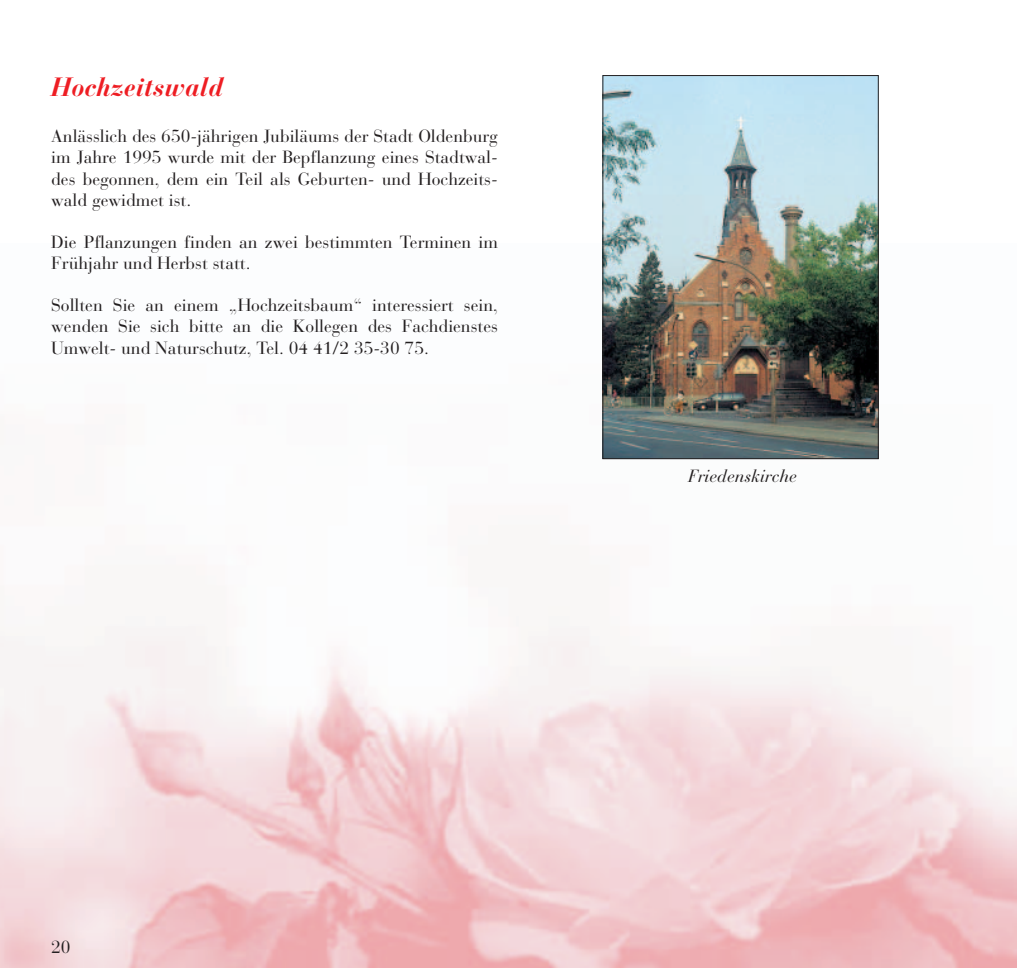
<style>
.page{position:relative;width:1017px;height:968px;background:#fff}
.page>*{position:absolute;margin:0;border:0;box-sizing:border-box;transform-origin:0 0}
.t1{font:italic 700 26.25px "Bauer Bodoni";color:#ee1d23}
.t2{font:17.5px/21.2px "Bauer Bodoni";color:#231f20;text-align:justify}
.t3{font:italic 17.5px "Bauer Bodoni";color:#231f20}
</style>
<div class="page">
<img style="left:604px;top:77px;width:273px;height:380px">
<div style="left:602px;top:75px;width:277px;height:384px;border:1px solid #231f20"></div>
<h1 class="t1" style="left:51px;top:77px;width:174px">Hochzeitswald</h1>
<p class="t2" style="left:51px;top:128px;width:448px">Anlässlich des 650-jährigen Jubiläums der Stadt Oldenburg im Jahre 1995 wurde mit der Bepflanzung eines Stadtwal&shy;des begonnen, dem ein Teil als Geburten- und Hochzeits&shy;wald gewidmet ist.</p>
<p class="t2" style="left:51px;top:233px;width:448px">Die Pflanzungen finden an zwei bestimmten Terminen im<br>Frühjahr und Herbst statt.</p>
<p class="t2" style="left:51px;top:296px;width:448px">Sollten Sie an einem „Hochzeitsbaum“ interessiert sein, wenden Sie sich bitte an die Kollegen des Fachdienstes Umwelt- und Naturschutz, Tel. 04 41/2 35-30 75.</p>
<p class="t2" style="left:51px;top:938px;width:21px">20</p>
<p class="t3" style="left:688px;top:469px;width:110px">Friedenskirche</p>
</div>
